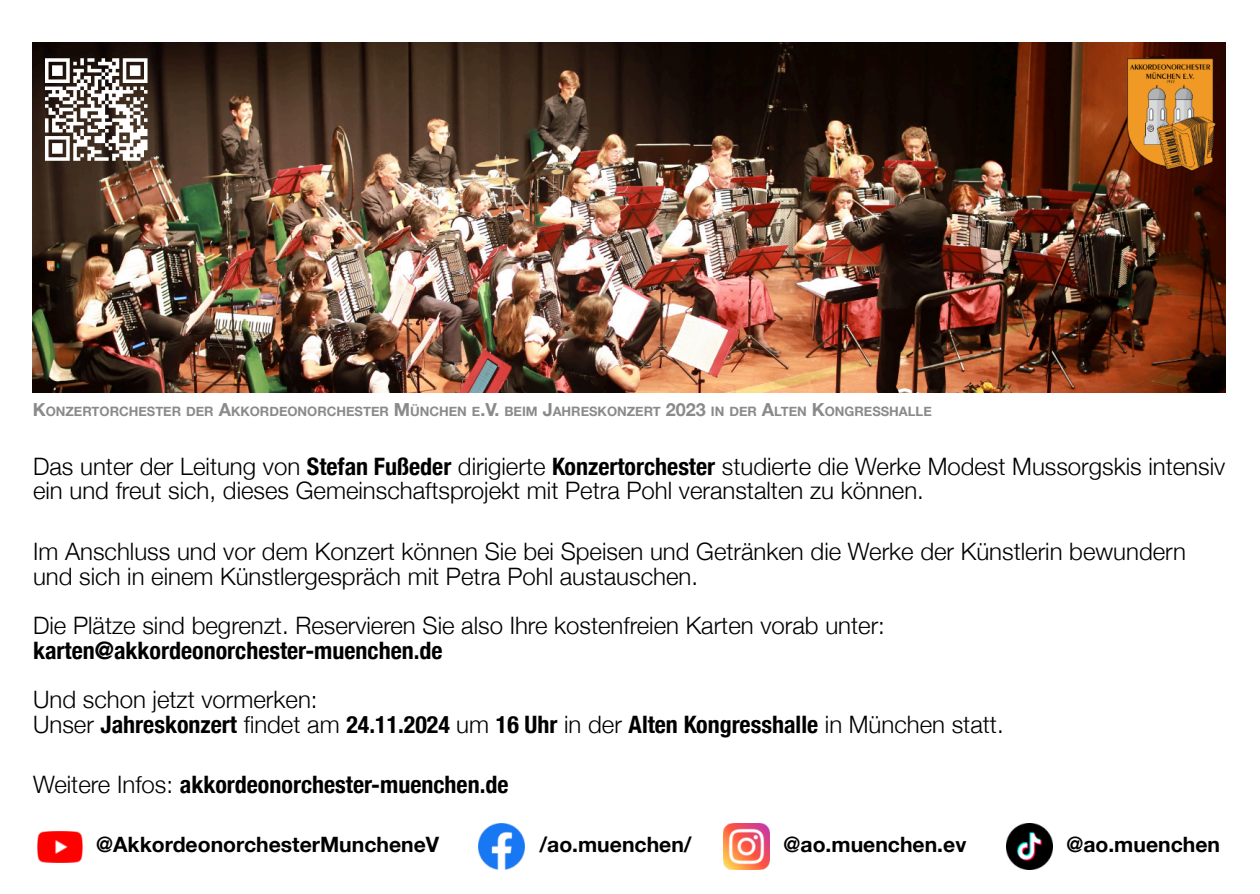
<style>
.page{position:relative;width:1260px;height:894px;background:#fff}
.page>*{position:absolute;margin:0;border:0;box-sizing:border-box;transform-origin:0 0}
.t1{font:300 24px/24.6px "Helvetica Neue";color:#000}
.t2{font:700 condensed 24px "Helvetica Neue";color:#000}
.t3{font:700 21.3px "Helvetica Neue";color:#000}
.t4{font:700 12.9px "Helvetica Neue";color:#8a8a8a}
.s1{font-size:18px}
.s2{font-weight:700;font-stretch:condensed}
.s3{font-weight:300;font-stretch:normal}
</style>
<div class="page">
<img style="left:33px;top:43px;width:1192px;height:350px">
<img style="left:724px;top:824px;width:46px;height:46px">
<img style="left:37px;top:831px;width:45px;height:31px">
<img style="left:1007px;top:824px;width:45px;height:46px">
<img style="left:479px;top:824px;width:46px;height:46px">
<img style="left:1127px;top:58px;width:88px;height:113px">
<svg style="left:45px;top:58px;width:103px;height:103px"></svg>
<p class="t4" style="left:33px;top:404px;width:901px"><span class="s1">K</span>ONZERTORCHESTER DER <span class="s1">A</span>KKORDEONORCHESTER <span class="s1">M</span>ÜNCHEN E<span class="s1">.V.</span> BEIM <span class="s1">J</span>AHRESKONZERT <span class="s1">2023</span> IN DER <span class="s1">A</span>LTEN <span class="s1">K</span>ONGRESSHALLE</p>
<p class="t1" style="left:33px;top:453px;width:1194px">Das unter der Leitung von <span class="s2">Stefan Fußeder</span> dirigierte <span class="s2">Konzertorchester</span> studierte die Werke Modest Mussorgskis intensiv ein und freut sich, dieses Gemeinschaftsprojekt mit Petra Pohl veranstalten zu können.</p>
<p class="t1" style="left:33px;top:539px;width:1155px">Im Anschluss und vor dem Konzert können Sie bei Speisen und Getränken die Werke der Künstlerin bewundern und sich in einem Künstlergespräch mit Petra Pohl austauschen.</p>
<p class="t1" style="left:33px;top:613px;width:853px">Die Plätze sind begrenzt. Reservieren Sie also Ihre kostenfreien Karten vorab unter:</p>
<p class="t2" style="left:33px;top:636px;width:411px">karten@akkordeonorchester-muenchen.de</p>
<p class="t1" style="left:33px;top:687px;width:972px">Und schon jetzt vormerken:<br>Unser <span class="s2">Jahreskonzert</span> findet am <span class="s2">24.11.2024</span> um <span class="s2">16 Uhr</span> in der <span class="s2">Alten Kongresshalle</span> in München statt.</p>
<p class="t2" style="left:33px;top:770px;width:477px"><span class="s3">Weitere Infos:</span> akkordeonorchester-muenchen.de</p>
<p class="t3" style="left:96px;top:832px;width:345px">@AkkordeonorchesterMuncheneV</p>
<p class="t3" style="left:539px;top:831px;width:154px">/ao.muenchen/</p>
<p class="t3" style="left:784px;top:832px;width:184px">@ao.muenchen.ev</p>
<p class="t3" style="left:1066px;top:832px;width:155px">@ao.muenchen</p>
</div>
